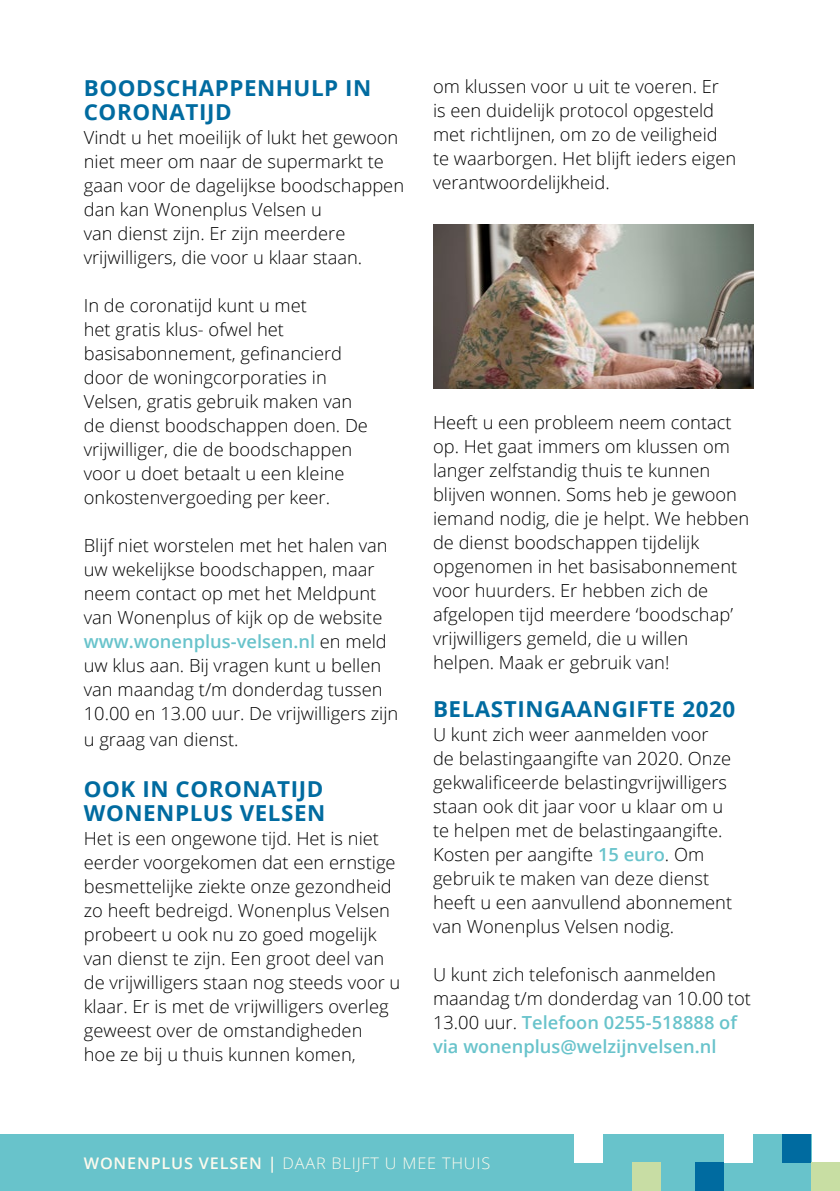
<style>
.page{position:relative;width:840px;height:1191px;background:#fff}
.page>*{position:absolute;margin:0;border:0;box-sizing:border-box;transform-origin:0 0}
.t1{font:700 22px/24px "Open Sans";letter-spacing:.025em;color:#006ba0}
.t2{font:300 18px/24px "Open Sans";color:#000}
.t3{font:300 16px "Open Sans";letter-spacing:.05em;color:#fdfaee}
.s1{font-weight:600;color:#68c3cb}
.s2{font-weight:600}
</style>
<div class="page">
<div style="left:0;top:1134px;width:810px;height:57px;background:#68c3cb"></div>
<div style="left:810px;top:1162px;width:29px;height:29px;background:#c8dea3"></div>
<div style="left:781px;top:1134px;width:29px;height:28px;background:#006ba0"></div>
<div style="left:631px;top:1162px;width:29px;height:29px;background:#c8dda4"></div>
<div style="left:724px;top:1132px;width:29px;height:30px;background:#fff"></div>
<div style="left:694px;top:1162px;width:29px;height:29px;background:#006ba0"></div>
<div style="left:574px;top:1132px;width:29px;height:30px;background:#fff"></div>
<img style="left:433px;top:224px;width:320px;height:165px">
<p class="t1" style="left:84px;top:76px;width:289px">BOODSCHAPPENHULP IN<br>CORONATIJD</p>
<p class="t2" style="left:84px;top:125px;width:322px">Vindt u het moeilijk of lukt het gewoon niet meer om naar de supermarkt te gaan voor de dagelijkse boodschappen dan kan Wonenplus Velsen u<br>van dienst zijn. Er zijn meerdere vrijwilligers, die voor u klaar staan.</p>
<p class="t2" style="left:84px;top:293px;width:285px">In de coronatijd kunt u met<br>het gratis klus- ofwel het basisabonnement, gefinancierd door de woningcorporaties in<br>Velsen, gratis gebruik maken van de dienst boodschappen doen. De vrijwilliger, die de boodschappen voor u doet betaalt u een kleine onkostenvergoeding per keer.</p>
<p class="t2" style="left:84px;top:533px;width:316px">Blijf niet worstelen met het halen van uw wekelijkse boodschappen, maar neem contact op met het Meldpunt van Wonenplus of kijk op de website <span class="s1">www.wonenplus-velsen.nl</span> en meld uw klus aan. Bij vragen kunt u bellen van maandag t/m donderdag tussen 10.00 en 13.00 uur. De vrijwilligers zijn</p>
<p class="t2" style="left:84px;top:727px;width:156px">u graag van dienst.</p>
<p class="t1" style="left:84px;top:776px;width:243px">OOK IN CORONATIJD<br>WONENPLUS VELSEN</p>
<p class="t2" style="left:84px;top:825px;width:318px">Het is een ongewone tijd. Het is niet eerder voorgekomen dat een ernstige besmettelijke ziekte onze gezondheid zo heeft bedreigd. Wonenplus Velsen probeert u ook nu zo goed mogelijk van dienst te zijn. Een groot deel van de vrijwilligers staan nog steeds voor u klaar. Er is met de vrijwilligers overleg geweest over de omstandigheden<br>hoe ze bij u thuis kunnen komen,</p>
<p class="t2" style="left:433px;top:74px;width:304px">om klussen voor u uit te voeren. Er<br>is een duidelijk protocol opgesteld met richtlijnen, om zo de veiligheid te waarborgen. Het blijft ieders eigen verantwoordelijkheid.</p>
<p class="t2" style="left:433px;top:410px;width:317px">Heeft u een probleem neem contact op. Het gaat immers om klussen om langer zelfstandig thuis te kunnen blijven wonnen. Soms heb je gewoon iemand nodig, die je helpt. We hebben de dienst boodschappen tijdelijk opgenomen in het basisabonnement voor huurders. Er hebben zich de afgelopen tijd meerdere ‘boodschap’ vrijwilligers gemeld, die u willen helpen. Maak er gebruik van!</p>
<p class="t1" style="left:433px;top:697px;width:303px">BELASTINGAANGIFTE 2020</p>
<p class="t2" style="left:433px;top:722px;width:300px">U kunt zich weer aanmelden voor de belastingaangifte van 2020. Onze gekwalificeerde belastingvrijwilligers staan ook dit jaar voor u klaar om u te helpen met de belastingaangifte.<br>Kosten per aangifte <span class="s1">15 euro</span>. Om gebruik te maken van deze dienst heeft u een aanvullend abonnement van Wonenplus Velsen nodig.</p>
<p class="t2" style="left:433px;top:962px;width:319px">U kunt zich telefonisch aanmelden maandag t/m donderdag van 10.00 tot 13.00 uur. <span class="s1">Telefoon 0255-518888 of via wonenplus@welzijnvelsen.nl</span></p>
<p class="t3" style="left:84px;top:1152px;width:408px"><span class="s2">WONENPLUS VELSEN |</span> DAAR BLIJFT U MEE THUIS</p>
</div>
